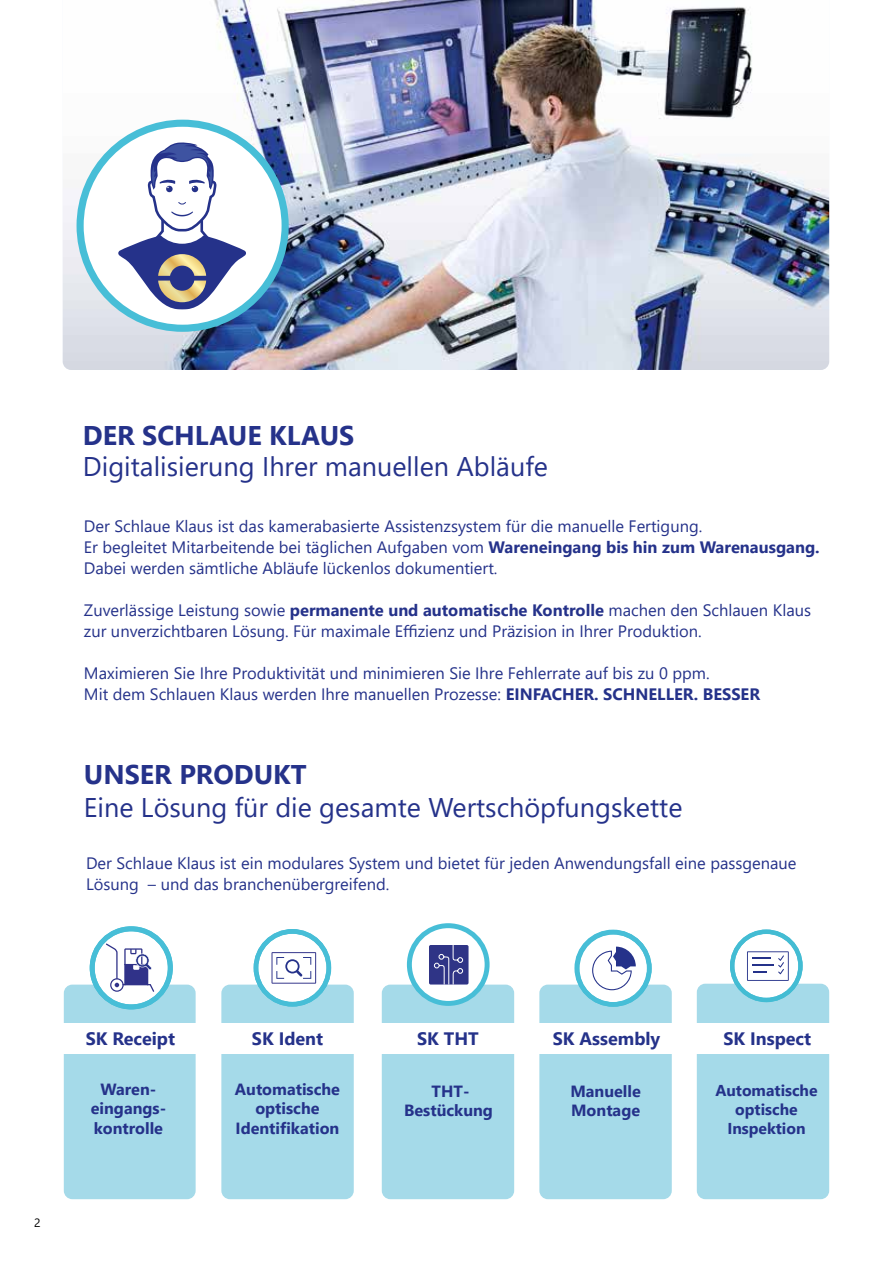
<style>
.page{position:relative;width:893px;height:1263px;background:#fff}
.page>*{position:absolute;margin:0;border:0;box-sizing:border-box;transform-origin:0 0}
.t1{font:27px "Segoe UI";color:#25328a}
.t2{font:700 27px "Segoe UI";color:#25328a}
.t3{font:700 18px "Segoe UI";color:#25328a}
.t4{font:16.5px/21px "Segoe UI";color:#25328a}
.t5{font:700 16.2px/19.5px "Segoe UI";color:#25328a;text-align:center}
.t6{font:700 15.75px/18.9px "Segoe UI";color:#25328a;text-align:center}
.t7{font:12px "Segoe UI";color:#000}
.s1{font-weight:700}
</style>
<div class="page">
<div style="left:64px;top:984px;width:132px;height:215px;background:#a5dae9;border-radius:9px"></div>
<div style="left:221px;top:984px;width:133px;height:215px;background:#a5dae9;border-radius:9px"></div>
<div style="left:539px;top:984px;width:133px;height:215px;background:#a5dae9;border-radius:9px"></div>
<div style="left:697px;top:984px;width:132px;height:215px;background:#a5dae9;border-radius:9px"></div>
<div style="left:382px;top:984px;width:132px;height:215px;background:#a5dae9;border-radius:9px"></div>
<div style="left:63px;top:1023px;width:134px;height:31px;background:#fff"></div>
<div style="left:219px;top:1023px;width:135px;height:31px;background:#fff"></div>
<div style="left:262px;top:1023px;width:577px;height:31px;background:#fff"></div>
<img style="left:63px;top:0;width:766px;height:370px">
<svg style="left:732px;top:932px;width:68px;height:68px"></svg>
<div style="left:730px;top:929px;width:73px;height:73px;border:4px solid #43bcd3;border-radius:50%"></div>
<svg style="left:747px;top:951px;width:42px;height:30px"></svg>
<svg style="left:409px;top:926px;width:78px;height:77px"></svg>
<div style="left:407px;top:923px;width:83px;height:83px;border:5px solid #47bed7;border-radius:50%"></div>
<div style="left:429px;top:945px;width:39px;height:39px;background:#2f3486;border-radius:2px"></div>
<svg style="left:433px;top:944px;width:31px;height:41px"></svg>
<svg style="left:256px;top:931px;width:73px;height:73px"></svg>
<div style="left:254px;top:929px;width:77px;height:77px;border:5px solid #47bed7;border-radius:50%"></div>
<svg style="left:272px;top:952px;width:44px;height:32px"></svg>
<svg style="left:92px;top:929px;width:78px;height:78px"></svg>
<div style="left:90px;top:926px;width:83px;height:83px;border:5px solid #47bed7;border-radius:50%"></div>
<svg style="left:106px;top:943px;width:48px;height:49px"></svg>
<svg style="left:80px;top:123px;width:205px;height:205px"></svg>
<div style="left:77px;top:120px;width:212px;height:212px;border:7px solid #47bed7;border-radius:50%"></div>
<svg style="left:118px;top:142px;width:129px;height:167px"></svg>
<svg style="left:577px;top:932px;width:72px;height:72px"></svg>
<div style="left:574px;top:930px;width:77px;height:77px;border:5px solid #47bed7;border-radius:50%"></div>
<svg style="left:592px;top:947px;width:44px;height:43px"></svg>
<h1 class="t2" style="left:83px;top:409px;width:273px">DER SCHLAUE KLAUS</h1>
<h1 class="t1" style="left:83px;top:441px;width:466px">Digitalisierung Ihrer manuellen Abläufe</h1>
<p class="t4" style="left:84px;top:514px;width:737px">Der Schlaue Klaus ist das kamerabasierte Assistenzsystem für die manuelle Fertigung.<br>Er begleitet Mitarbeitende bei täglichen Aufgaben vom <span class="s1">Wareneingang bis hin zum Warenausgang.<br></span>Dabei werden sämtliche Abläufe lückenlos dokumentiert.</p>
<p class="t4" style="left:84px;top:598px;width:729px">Zuverlässige Leistung sowie <span class="s1">permanente und automatische Kontrolle</span> machen den Schlauen Klaus zur unverzichtbaren Lösung. Für maximale Effizienz und Präzision in Ihrer Produktion.</p>
<p class="t4" style="left:84px;top:661px;width:678px">Maximieren Sie Ihre Produktivität und minimieren Sie Ihre Fehlerrate auf bis zu 0 ppm.<br>Mit dem Schlauen Klaus werden Ihre manuellen Prozesse: <span class="s1">EINFACHER. SCHNELLER. BESSER</span></p>
<h1 class="t2" style="left:84px;top:749px;width:224px">UNSER PRODUKT</h1>
<h1 class="t1" style="left:84px;top:781px;width:600px">Eine Lösung für die gesamte Wertschöpfungskette</h1>
<p class="t4" style="left:86px;top:851px;width:712px">Der Schlaue Klaus ist ein modulares System und bietet für jeden Anwendungsfall eine passgenaue<br>Lösung – und das branchenübergreifend.</p>
<p class="t7" style="left:34px;top:1211px;width:8px">2</p>
<p class="t3" style="left:86px;top:1021px;width:91px">SK Receipt</p>
<p class="t3" style="left:252px;top:1021px;width:73px">SK Ident</p>
<p class="t3" style="left:417px;top:1021px;width:63px">SK THT</p>
<p class="t3" style="left:553px;top:1021px;width:109px">SK Assembly</p>
<p class="t3" style="left:723px;top:1021px;width:89px">SK Inspect</p>
<p class="t5" style="left:91px;top:1078px;width:77px">Waren&shy;eingangs&shy;kontrolle</p>
<p class="t5" style="left:235px;top:1078px;width:107px">Automatische optische<br>Identifikation</p>
<p class="t5" style="left:404px;top:1080px;width:90px">THT-<br>Bestückung</p>
<p class="t5" style="left:570px;top:1080px;width:72px;text-align:left">Manuelle<br>Montage</p>
<p class="t6" style="left:715px;top:1080px;width:104px">Automatische optische<br>Inspektion</p>
</div>
